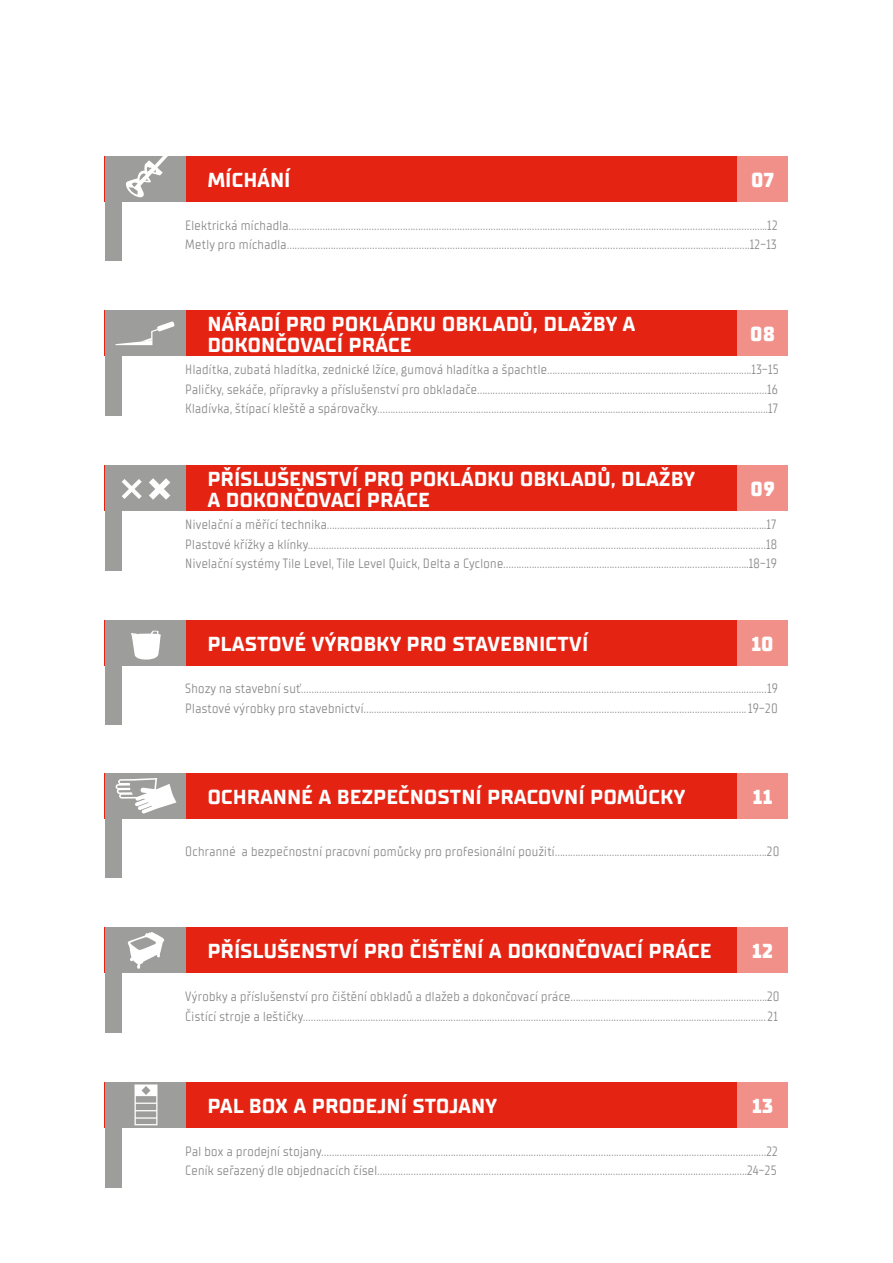
<style>
.page{position:relative;width:893px;height:1263px;background:#fff}
.page>*{position:absolute;margin:0;border:0;box-sizing:border-box;transform-origin:0 0}
.t1{font:700 20.25px/21px "TT Supermolot Neue";letter-spacing:.025em;color:#fff}
.t2{font:800 20.25px "TT Supermolot Neue";letter-spacing:.025em;color:#fff}
.t3{font:condensed 13.5px/19.5px "TT Supermolot Neue";letter-spacing:.025em;color:#878787}
</style>
<div class="page">
<div style="left:105px;top:311px;width:683px;height:45px;background:#e42313"></div>
<div style="left:105px;top:156px;width:683px;height:45px;background:#e42313"></div>
<div style="left:105px;top:465px;width:683px;height:45px;background:#e42313"></div>
<div style="left:105px;top:773px;width:683px;height:45px;background:#e42313"></div>
<div style="left:105px;top:620px;width:683px;height:45px;background:#e42313"></div>
<div style="left:105px;top:928px;width:683px;height:45px;background:#e42313"></div>
<div style="left:105px;top:1082px;width:683px;height:45px;background:#e42313"></div>
<div style="left:105px;top:311px;width:80px;height:45px;background:#9d9d9c"></div>
<div style="left:105px;top:156px;width:80px;height:45px;background:#9d9d9c"></div>
<div style="left:105px;top:465px;width:80px;height:45px;background:#9d9d9c"></div>
<div style="left:105px;top:773px;width:80px;height:45px;background:#9d9d9c"></div>
<div style="left:105px;top:620px;width:80px;height:45px;background:#9d9d9c"></div>
<div style="left:105px;top:928px;width:80px;height:45px;background:#9d9d9c"></div>
<div style="left:105px;top:1082px;width:80px;height:45px;background:#9d9d9c"></div>
<div style="left:737px;top:311px;width:51px;height:45px;background:#f19088"></div>
<div style="left:737px;top:156px;width:51px;height:45px;background:#f19088"></div>
<div style="left:737px;top:465px;width:51px;height:45px;background:#f19088"></div>
<div style="left:737px;top:773px;width:51px;height:45px;background:#f19088"></div>
<div style="left:737px;top:620px;width:51px;height:45px;background:#f19088"></div>
<div style="left:737px;top:928px;width:51px;height:45px;background:#f19088"></div>
<div style="left:737px;top:1082px;width:51px;height:45px;background:#f19088"></div>
<div style="left:105px;top:333px;width:17px;height:83px;background:#9d9d9c"></div>
<div style="left:105px;top:179px;width:17px;height:82px;background:#9d9d9c"></div>
<div style="left:105px;top:488px;width:17px;height:82px;background:#9d9d9c"></div>
<div style="left:105px;top:796px;width:17px;height:82px;background:#9d9d9c"></div>
<div style="left:105px;top:642px;width:17px;height:83px;background:#9d9d9c"></div>
<div style="left:105px;top:950px;width:17px;height:83px;background:#9d9d9c"></div>
<div style="left:105px;top:1105px;width:17px;height:82px;background:#9d9d9c"></div>
<svg style="left:149px;top:478px;width:21px;height:22px"></svg>
<svg style="left:122px;top:479px;width:20px;height:20px"></svg>
<svg style="left:131px;top:631px;width:30px;height:28px"></svg>
<svg style="left:128px;top:932px;width:36px;height:37px"></svg>
<svg style="left:135px;top:1084px;width:22px;height:41px"></svg>
<svg style="left:126px;top:156px;width:60px;height:41px"></svg>
<svg style="left:116px;top:778px;width:60px;height:36px"></svg>
<svg style="left:116px;top:321px;width:59px;height:24px"></svg>
<h1 class="t1" style="left:208px;top:170px;width:84px">MÍCHÁNÍ</h1>
<h1 class="t2" style="left:751px;top:168px;width:24px">07</h1>
<p class="t3" style="left:185px;top:216px;width:594px">Elektrická míchadla.........................................................................................................................................................................................12<br>Metly pro míchadla...................................................................................................................................................................................12-13</p>
<h1 class="t1" style="left:208px;top:314px;width:429px">NÁŘADÍ PRO POKLÁDKU OBKLADŮ, DLAŽBY A<br>DOKONČOVACÍ PRÁCE</h1>
<h1 class="t2" style="left:750px;top:322px;width:26px">08</h1>
<p class="t3" style="left:185px;top:360px;width:595px;text-align:justify">Hladítka, zubatá hladítka, zednické lžíce, gumová hladítka a špachtle...............................................................................13-15<br>Paličky, sekáče, přípravky a příslušenství pro obkladače................................................................................................................16<br>Kladívka, štípací kleště a spárovačky.......................................................................................................................................................17</p>
<h1 class="t1" style="left:208px;top:468px;width:489px">PŘÍSLUŠENSTVÍ PRO POKLÁDKU OBKLADŮ, DLAŽBY<br>A DOKONČOVACÍ PRÁCE</h1>
<h1 class="t2" style="left:750px;top:477px;width:26px">09</h1>
<p class="t3" style="left:185px;top:515px;width:593px;text-align:justify">Nivelační a měřící technika..........................................................................................................................................................................17<br>Plastové křížky a klínky.................................................................................................................................................................................18<br>Nivelační systémy Tile Level, Tile Level Quick, Delta a Cyclone...............................................................................................18-19</p>
<h1 class="t1" style="left:208px;top:633px;width:382px">PLASTOVÉ VÝROBKY PRO STAVEBNICTVÍ</h1>
<h1 class="t2" style="left:752px;top:631px;width:24px">10</h1>
<p class="t3" style="left:185px;top:679px;width:594px">Shozy na stavební suť....................................................................................................................................................................................19<br>Plastové výrobky pro stavebnictví....................................................................................................................................................19-20</p>
<h1 class="t1" style="left:208px;top:787px;width:479px">OCHRANNÉ A BEZPEČNOSTNÍ PRACOVNÍ POMŮCKY</h1>
<h1 class="t2" style="left:753px;top:785px;width:21px">11</h1>
<p class="t3" style="left:185px;top:842px;width:596px">Ochranné a bezpečnostní pracovní pomůcky pro profesionální použití..................................................................................20</p>
<h1 class="t1" style="left:208px;top:941px;width:505px">PŘÍSLUŠENSTVÍ PRO ČIŠTĚNÍ A DOKONČOVACÍ PRÁCE</h1>
<h1 class="t2" style="left:752px;top:939px;width:22px">12</h1>
<p class="t3" style="left:185px;top:987px;width:596px">Výrobky a příslušenství pro čištění obkladů a dlažeb a dokončovací práce............................................................................20<br>Čistící stroje a leštičky...................................................................................................................................................................................21</p>
<h1 class="t1" style="left:208px;top:1096px;width:291px">PAL BOX A PRODEJNÍ STOJANY</h1>
<h1 class="t2" style="left:752px;top:1094px;width:23px">13</h1>
<p class="t3" style="left:185px;top:1142px;width:594px">Pal box a prodejní stojany............................................................................................................................................................................22<br>Ceník seřazený dle objednacích čísel...............................................................................................................................................24-25</p>
</div>
